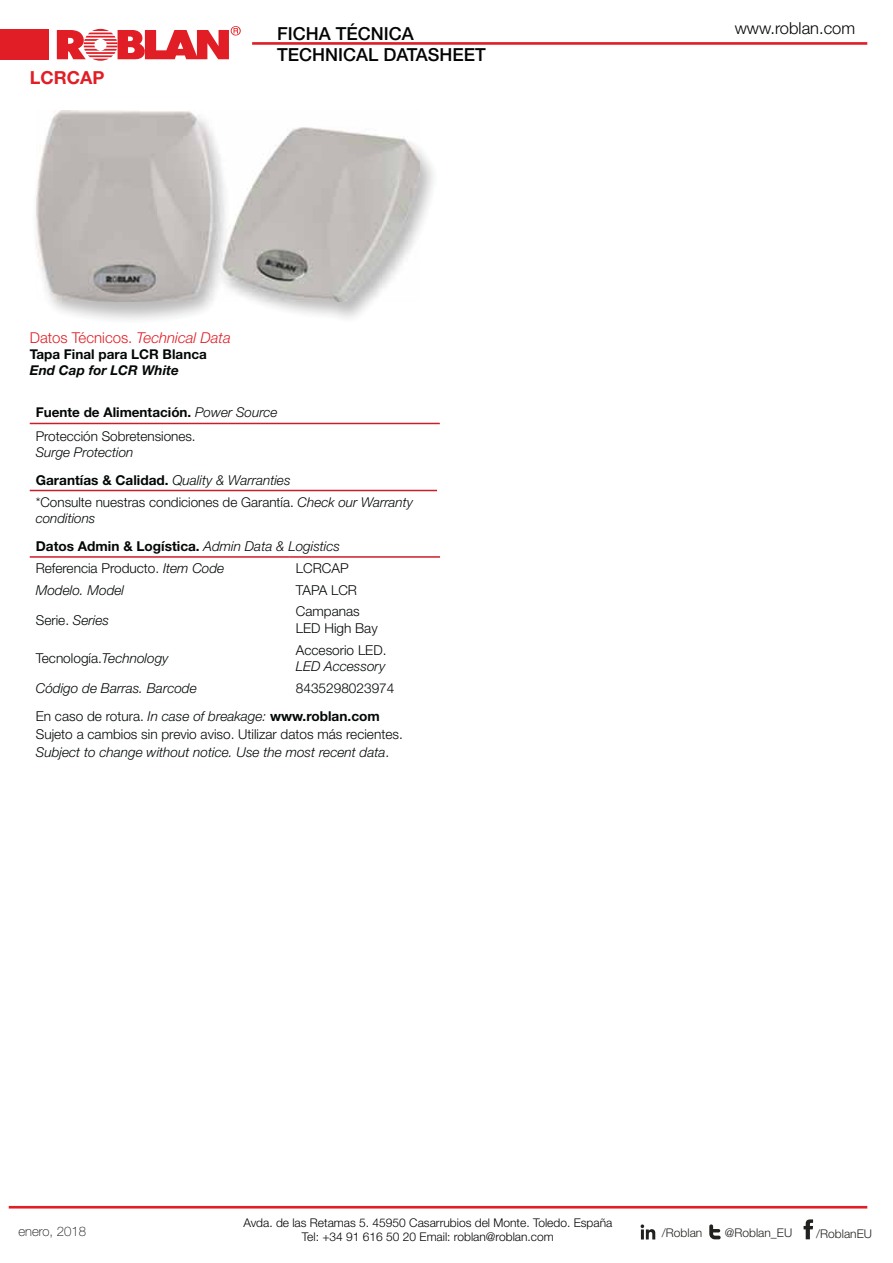
<style>
.page{position:relative;width:893px;height:1263px;background:#fff}
.page>*{position:absolute;margin:0;border:0;box-sizing:border-box;transform-origin:0 0}
.t1{font:500 18px "Helvetica Neue LT Std";color:#030504}
.t2{font:700 18px "Helvetica Neue LT Std";color:#e11e26}
.t3{font:300 16.5px "Helvetica Neue LT Std";color:#030504}
.t4{font:300 15px "Helvetica Neue LT Std";color:#e11e26}
.t5{font:300 13.65px/16.4px "Helvetica Neue LT Std";color:#030806}
.t6{font:italic 300 13.65px/21.9px "Helvetica Neue LT Std";color:#030806}
.t7{font:700 13.65px "Helvetica Neue LT Std";color:#030806}
.t8{font:300 13.5px/23.1px "Helvetica Neue LT Std";color:#030806}
.t9{font:700 13.5px "Helvetica Neue LT Std";color:#030806}
.t10{font:italic 700 13.5px "Helvetica Neue LT Std";color:#030806}
.t11{font:italic 300 13.5px "Helvetica Neue LT Std";color:#030806}
.t12{font:100 13.2px "Helvetica Neue LT Std";color:#030404}
.t13{font:300 12px "Helvetica Neue LT Std";color:#030404}
.t14{font:300 12px "Helvetica Neue LT Std";color:#21211f}
.s1{font-style:italic}
.s2{font-weight:700}
.s3{font-weight:300;font-style:italic}
.s4{font-weight:700;font-style:normal}
.s5{font-style:normal}
</style>
<div class="page">
<svg style="left:640px;top:1224px;width:15px;height:16px"></svg>
<svg style="left:709px;top:1224px;width:12px;height:15px"></svg>
<svg style="left:803px;top:1219px;width:10px;height:20px"></svg>
<hr style="left:9px;top:1206px;width:858px;height:3px;background:#e11e26">
<hr style="left:252px;top:42px;width:615px;height:3px;background:#e11e26">
<svg style="left:57px;top:26px;width:184px;height:35px"></svg>
<div style="left:0;top:30px;width:49px;height:30px;background:#e11e26"></div>
<hr style="left:30px;top:423px;width:410px;height:1px;background:#ca1f26">
<hr style="left:30px;top:490px;width:407px;height:1px;background:#ca1f26">
<hr style="left:30px;top:556px;width:260px;height:2px;background:#ca1f26">
<hr style="left:290px;top:556px;width:150px;height:2px;background:#ca1f26">
<img style="left:37px;top:111px;width:383px;height:191px">
<h1 class="t2" style="left:30px;top:71px;width:76px">LCRCAP</h1>
<h1 class="t1" style="left:277px;top:23px;width:138px">FICHA TÉCNICA</h1>
<p class="t3" style="left:735px;top:22px;width:122px">www.roblan.com</p>
<h1 class="t1" style="left:277px;top:44px;width:210px">TECHNICAL DATASHEET</h1>
<p class="t4" style="left:30px;top:332px;width:203px">Datos Técnicos. <span class="s1">Technical Data</span></p>
<p class="t9" style="left:30px;top:350px;width:179px">Tapa Final para LCR Blanca</p>
<p class="t10" style="left:30px;top:363px;width:151px">End Cap for LCR White</p>
<p class="t8" style="left:36px;top:402px;width:243px"><span class="s2">Fuente de Alimentación.</span> <span class="s1">Power Source<br></span>Protección Sobretensiones.</p>
<p class="t11" style="left:36px;top:447px;width:99px">Surge Protection</p>
<p class="t7" style="left:36px;top:475px;width:256px">Garantías &amp; Calidad. <span class="s3">Quality &amp; Warranties</span></p>
<p class="t8" style="left:36px;top:495px;width:379px;line-height:16.2px">*Consulte nuestras condiciones de Garantía. <span class="s1">Check our Warranty conditions</span></p>
<p class="t6" style="left:36px;top:536px;width:306px"><span class="s4">Datos Admin &amp; Logística.</span> Admin Data &amp; Logistics<br><span class="s5">Referencia Producto.</span> Item Code</p>
<p class="t5" style="left:296px;top:561px;width:54px">LCRCAP</p>
<p class="t6" style="left:36px;top:580px;width:90px">Modelo. Model</p>
<p class="t5" style="left:296px;top:583px;width:63px">TAPA LCR</p>
<p class="t5" style="left:36px;top:613px;width:75px">Serie. <span class="s1">Series</span></p>
<p class="t5" style="left:296px;top:605px;width:83px">Campanas<br>LED High Bay</p>
<p class="t5" style="left:36px;top:651px;width:134px">Tecnología.<span class="s1">Technology</span></p>
<p class="t5" style="left:296px;top:643px;width:92px">Accesorio LED.</p>
<p class="t6" style="left:296px;top:656px;width:91px">LED Accessory</p>
<p class="t6" style="left:36px;top:678px;width:163px">Código de Barras. Barcode</p>
<p class="t5" style="left:36px;top:675px;width:360px;line-height:27.9px;text-indent:260px">8435298023974<br>En caso de rotura. <span class="s1">In case of breakage:</span> <span class="s2">www.roblan.com</span></p>
<p class="t5" style="left:36px;top:726px;width:368px;line-height:18.1px">Sujeto a cambios sin previo aviso. Utilizar datos más recientes.<br><span class="s1">Subject to change without notice. Use the most recent data</span>.</p>
<p class="t13" style="left:243px;top:1218px;width:370px">Avda. de las Retamas 5. 45950 Casarrubios del Monte. Toledo. España</p>
<p class="t12" style="left:18px;top:1224px;width:69px">enero, 2018</p>
<p class="t13" style="left:302px;top:1233px;width:253px">Tel: +34 91 616 50 20 Email: roblan@roblan.com</p>
<p class="t14" style="left:662px;top:1229px;width:42px">/Roblan</p>
<p class="t14" style="left:725px;top:1229px;width:69px">@Roblan_EU</p>
<p class="t14" style="left:816px;top:1229px;width:57px">/RoblanEU</p>
</div>
